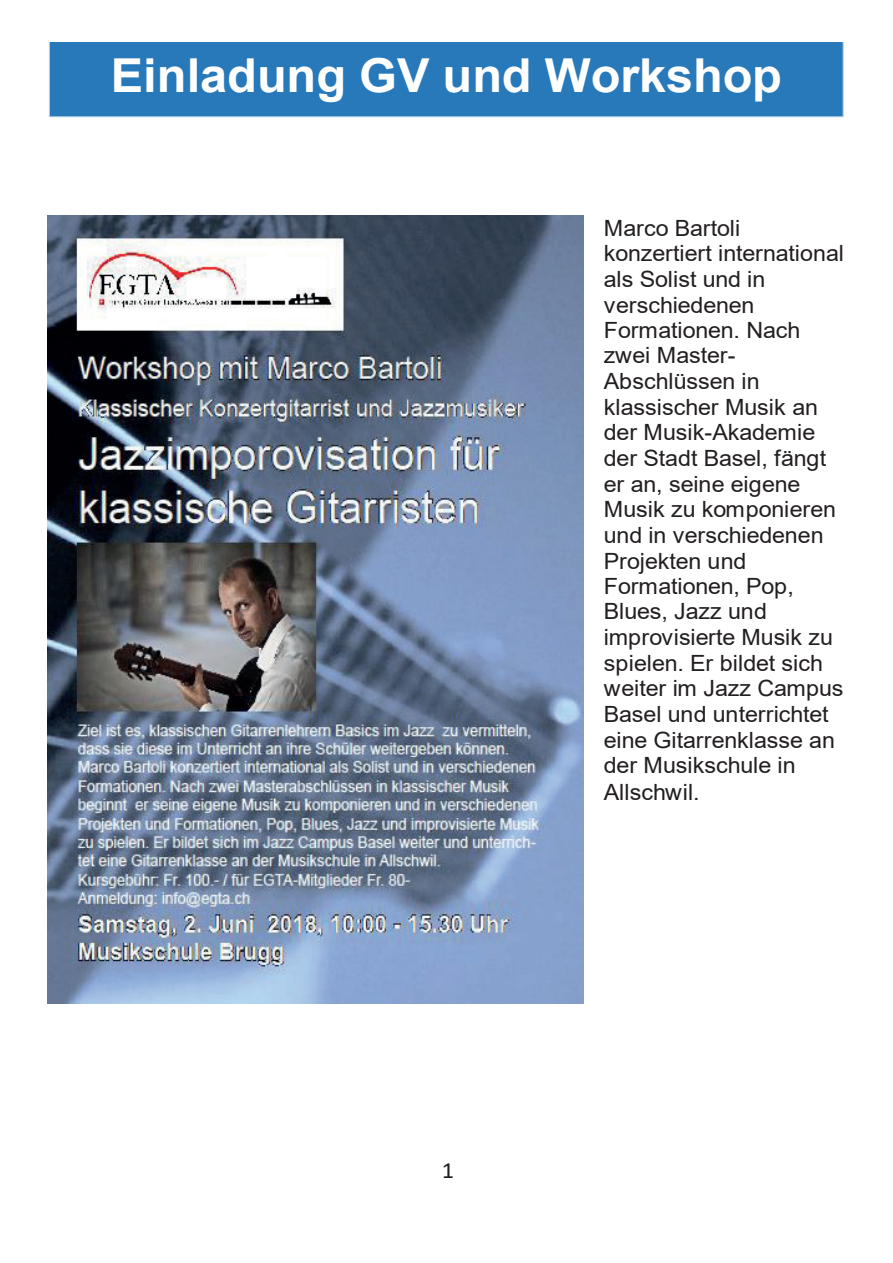
<style>
.page{position:relative;width:893px;height:1263px;background:#fff}
.page>*{position:absolute;margin:0;border:0;box-sizing:border-box;transform-origin:0 0}
.t1{font:700 46.8px "Arial";color:#fff;scale:1.04 1}
.t2{font:23.4px "Calibri";color:#231f20;scale:1.04 1}
.t3{font:22.35px/25.7px "Arial";letter-spacing:-.005em;color:#231f20;scale:1.04 1}
</style>
<div class="page">
<div style="left:49px;top:43px;width:795px;height:74px;background:#2779ba"></div>
<img style="left:48px;top:215px;width:536px;height:788px">
<h1 class="t1" style="left:111px;top:43px;width:647px">Einladung GV und Workshop</h1>
<p class="t2" style="left:442px;top:1153px;width:13px">1</p>
<p class="t3" style="left:604px;top:215px;width:232px">Marco Bartoli konzertiert international als Solist und in verschiedenen<br>Formationen. Nach zwei Master-<br>Abschlüssen in klassischer Musik an der Musik-Akademie der Stadt Basel, fängt er an, seine eigene<br>Musik zu komponieren und in verschiedenen<br>Projekten und<br>Formationen, Pop,<br>Blues, Jazz und improvisierte Musik zu spielen. Er bildet sich weiter im Jazz Campus<br>Basel und unterrichtet eine Gitarrenklasse an der Musikschule in<br>Allschwil.</p>
</div>
